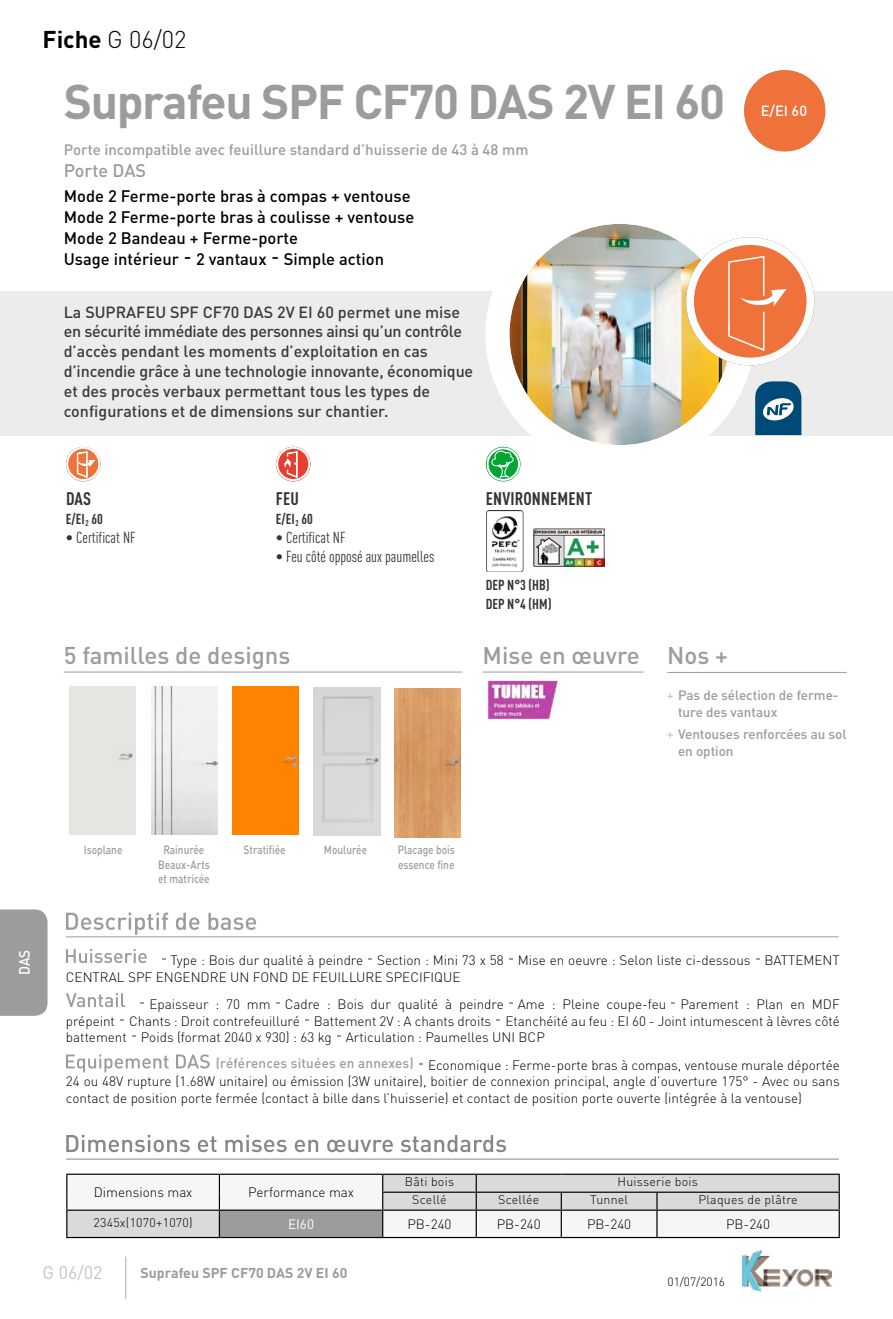
<style>
.page{position:relative;width:893px;height:1319px;background:#fff}
.page>*{position:absolute;margin:0;border:0;box-sizing:border-box;transform-origin:0 0}
.t1{font:700 48px "DINOT";letter-spacing:-.03em;color:#9c9c9d}
.t2{font:500 24px "DINOT";color:#9c9c9d}
.t3{font:300 24px "DINOT";color:#000}
.t4{font:700 condensed 18px "DINOT";letter-spacing:.01em;color:#343433}
.t5{font:500 18px "DINOT";letter-spacing:-.005em;color:#9c9c9d}
.t6{font:18px "DINOT";color:#c5c6c6}
.t7{font:500 16.5px/21px "DINOT";color:#000}
.t8{font:500 16.05px/19.8px "DINOT";color:#3a3a39}
.t9{font:condensed 15.75px "DINOT";color:#343433}
.t10{font:500 15px "DINOT";color:#9c9c9d}
.t11{font:500 15px "DINOT";color:#fff;scale:.9 1}
.t12{font:500 14.55px "DINOT";color:#fff}
.t13{font:700 condensed 14.25px/19.2px "DINOT";color:#343433}
.t14{font:700 14.1px "DINOT";color:#9c9c9d}
.t15{font:300 13.5px/16.5px "DINOT";color:#000;text-align:justify}
.t16{font:500 13.5px/17.2px "DINOT";letter-spacing:-.005em;color:#9c9c9d}
.t17{font:13.5px "DINOT";color:#fff}
.t18{font:300 12.3px "DINOT";letter-spacing:.02em;color:#000}
.t19{font:300 12px "DINOT";color:#000}
.t20{font:500 11.85px/14.9px "DINOT";color:#9c9c9d;text-align:center;scale:.85 1}
.s1{font-weight:700}
.s2{font-size:18px}
.s3{font-weight:500;color:#9c9c9d}
</style>
<div class="page">
<div style="left:0;top:291px;width:893px;height:144px;background:#ececec"></div>
<hr style="left:125px;top:1256px;width:1px;height:42px;background:#c5c6c6">
<img style="left:741px;top:1250px;width:91px;height:41px">
<div style="left:0;top:909px;width:48px;height:106px;background:#9c9c9d"></div>
<svg style="left:66px;top:1134px;width:440px;height:17px"></svg>
<hr style="left:66px;top:1158px;width:773px;height:1px;background:#868786">
<svg style="left:67px;top:1174px;width:772px;height:62px;fill:#f6f6f6"></svg>
<div style="left:219px;top:1209px;width:164px;height:28px;background:#9c9c9d"></div>
<hr style="left:383px;top:1173px;width:93px;height:1px;background:#000">
<hr style="left:382px;top:1191px;width:94px;height:1px;background:#000">
<svg style="left:656px;top:1192px;width:2px;height:17px"></svg>
<hr style="left:66px;top:1236px;width:153px;height:1px;background:#000">
<hr style="left:219px;top:1236px;width:164px;height:1px;background:#000">
<hr style="left:383px;top:1209px;width:93px;height:1px;background:#000">
<hr style="left:383px;top:1236px;width:93px;height:1px;background:#000">
<hr style="left:476px;top:1209px;width:85px;height:1px;background:#000">
<hr style="left:476px;top:1236px;width:85px;height:1px;background:#000">
<hr style="left:561px;top:1209px;width:96px;height:1px;background:#000">
<svg style="left:561px;top:1192px;width:1px;height:44px"></svg>
<hr style="left:561px;top:1236px;width:96px;height:1px;background:#000">
<hr style="left:657px;top:1209px;width:183px;height:1px;background:#000">
<hr style="left:656px;top:1210px;width:2px;height:26px;background:#000">
<hr style="left:657px;top:1236px;width:183px;height:1px;background:#000">
<hr style="left:476px;top:1173px;width:85px;height:1px;background:#000">
<svg style="left:476px;top:1174px;width:1px;height:62px"></svg>
<hr style="left:561px;top:1173px;width:96px;height:1px;background:#000">
<hr style="left:657px;top:1173px;width:183px;height:1px;background:#000">
<svg style="left:839px;top:1174px;width:1px;height:62px"></svg>
<hr style="left:476px;top:1191px;width:85px;height:1px;background:#000">
<hr style="left:561px;top:1191px;width:96px;height:1px;background:#000">
<hr style="left:657px;top:1191px;width:183px;height:1px;background:#000">
<hr style="left:219px;top:1173px;width:164px;height:1px;background:#000">
<svg style="left:382px;top:1174px;width:1px;height:62px"></svg>
<hr style="left:219px;top:1209px;width:164px;height:1px;background:#000">
<hr style="left:66px;top:1173px;width:153px;height:1px;background:#000">
<svg style="left:66px;top:1174px;width:1px;height:62px"></svg>
<svg style="left:219px;top:1174px;width:1px;height:62px"></svg>
<hr style="left:66px;top:1209px;width:153px;height:1px;background:#000">
<svg style="left:66px;top:949px;width:81px;height:13px"></svg>
<svg style="left:66px;top:993px;width:59px;height:14px"></svg>
<svg style="left:66px;top:1054px;width:144px;height:18px"></svg>
<svg style="left:66px;top:912px;width:190px;height:22px"></svg>
<hr style="left:66px;top:936px;width:773px;height:1px;background:#9c9c9d">
<div style="left:744px;top:70px;width:81px;height:81px;background:#ee7239;border-radius:50%"></div>
<div style="left:497px;top:212px;width:245px;height:245px;background:#fff;border-radius:50%"></div>
<img style="left:509px;top:224px;width:221px;height:221px;border-radius:111px">
<div style="left:485px;top:200px;width:269px;height:269px;border:24px solid #fff;border-radius:50%"></div>
<svg style="left:686px;top:237px;width:128px;height:128px"></svg>
<svg style="left:755px;top:381px;width:46px;height:54px;background:#346f93"></svg>
<svg style="left:66px;top:446px;width:34px;height:35px"></svg>
<svg style="left:276px;top:446px;width:34px;height:35px"></svg>
<svg style="left:486px;top:446px;width:35px;height:35px"></svg>
<svg style="left:486px;top:447px;width:34px;height:34px"></svg>
<img style="left:486px;top:511px;width:37px;height:61px">
<img style="left:533px;top:528px;width:71px;height:38px">
<hr style="left:64px;top:671px;width:398px;height:1px;background:#9c9c9d">
<img style="left:151px;top:686px;width:66px;height:148px">
<div style="left:232px;top:686px;width:67px;height:148px;background:#ff8200"></div>
<img style="left:314px;top:687px;width:66px;height:148px">
<img style="left:394px;top:688px;width:66px;height:148px">
<hr style="left:667px;top:672px;width:180px;height:1px;background:#9c9c9d">
<svg style="left:667px;top:693px;width:6px;height:5px"></svg>
<svg style="left:667px;top:732px;width:6px;height:5px"></svg>
<hr style="left:483px;top:671px;width:160px;height:1px;background:#9c9c9d">
<img style="left:486px;top:678px;width:73px;height:42px">
<h2 class="t3" style="left:43px;top:25px;width:145px"><span class="s1">Fiche</span> G 06/02</h2>
<h1 class="t1" style="left:64px;top:70px;width:663px">Suprafeu SPF CF70 DAS 2V EI 60</h1>
<p class="t10" style="left:64px;top:140px;width:466px">Porte incompatible avec feuillure standard d’huisserie de 43 à 48 mm</p>
<h3 class="t5" style="left:64px;top:159px;width:84px">Porte DAS</h3>
<p class="t7" style="left:64px;top:185px;width:352px">Mode 2 Ferme-porte bras à compas + ventouse Mode 2 Ferme-porte bras à coulisse + ventouse Mode 2 Bandeau + Ferme-porte<br>Usage intérieur <span class="s2">-</span> 2 vantaux <span class="s2">-</span> Simple action</p>
<p class="t8" style="left:64px;top:301px;width:411px">La SUPRAFEU SPF CF70 DAS 2V EI 60 permet une mise en sécurité immédiate des personnes ainsi qu’un contrôle d’accès pendant les moments d’exploitation en cas d’incendie grâce à une technologie innovante, économique et des procès verbaux permettant tous les types de configurations et de dimensions sur chantier.</p>
<h3 class="t4" style="left:66px;top:488px;width:27px">DAS</h3>
<p class="t13" style="left:66px;top:509px;width:39px">E/EI<sub>2</sub> 60</p>
<p class="t9" style="left:66px;top:528px;width:71px">• Certificat NF</p>
<h3 class="t4" style="left:276px;top:488px;width:24px">FEU</h3>
<p class="t13" style="left:276px;top:509px;width:39px">E/EI<sub>2</sub> 60</p>
<p class="t9" style="left:276px;top:528px;width:71px">• Certificat NF</p>
<p class="t9" style="left:276px;top:547px;width:160px">• Feu côté opposé aux paumelles</p>
<h3 class="t4" style="left:486px;top:488px;width:108px">ENVIRONNEMENT</h3>
<p class="t13" style="left:486px;top:575px;width:67px">DEP N°3 (HB)<br>DEP N°4 (HM)</p>
<p class="t12" style="left:761px;top:102px;width:48px">E/EI 60</p>
<h2 class="t2" style="left:64px;top:639px;width:228px">5 familles de designs</h2>
<h2 class="t2" style="left:483px;top:639px;width:159px">Mise en œuvre</h2>
<h2 class="t2" style="left:667px;top:639px;width:62px">Nos +</h2>
<p class="t16" style="left:678px;top:686px;width:162px">Pas de sélection de ferme&shy;ture des vantaux</p>
<p class="t16" style="left:678px;top:725px;width:170px">Ventouses renforcées au sol en option</p>
<p class="t11" style="left:15px;top:975px;width:30px;rotate:-90deg">DAS</p>
<p class="t20" style="left:84px;top:841px;width:47px">Isoplane</p>
<p class="t20" style="left:158px;top:841px;width:62px">Rainurée<br>Beaux-Arts et matricée</p>
<p class="t20" style="left:244px;top:841px;width:51px">Stratifiée</p>
<p class="t20" style="left:324px;top:841px;width:52px">Moulurée</p>
<p class="t20" style="left:398px;top:841px;width:69px;text-align:left">Placage bois essence fine</p>
<p class="t15" style="left:66px;top:951px;width:775px;text-indent:105px">Type : Bois dur qualité à peindre Section : Mini 73 x 58 Mise en oeuvre : Selon liste ci-dessous BATTEMENT<br>CENTRAL SPF ENGENDRE UN FOND DE FEUILLURE SPECIFIQUE</p>
<p class="t15" style="left:66px;top:995px;width:775px;text-indent:84px">Epaisseur : 70 mm Cadre : Bois dur qualité à peindre Ame : Pleine coupe-feu Parement : Plan en MDF prépeint Chants : Droit contrefeuilluré Battement 2V : A chants droits Etanchéité au feu : EI 60 - Joint intumescent à lèvres côté battement Poids (format 2040 x 930) : 63 kg Articulation : Paumelles UNI BCP</p>
<p class="t15" style="left:66px;top:1056px;width:775px;text-indent:150px"><span class="s3">(références situées en annexes)</span> Economique : Ferme-porte bras à compas, ventouse murale déportée 24 ou 48V rupture (1.68W unitaire) ou émission (3W unitaire), boitier de connexion principal, angle d’ouverture 175° - Avec ou sans contact de position porte fermée (contact à bille dans l’huisserie) et contact de position porte ouverte (intégrée à la ventouse)</p>
<p class="t15" style="left:94px;top:1183px;width:100px">Dimensions max</p>
<p class="t15" style="left:248px;top:1183px;width:107px">Performance max</p>
<p class="t18" style="left:405px;top:1174px;width:51px">Bâti bois</p>
<p class="t18" style="left:617px;top:1174px;width:82px">Huisserie bois</p>
<p class="t18" style="left:412px;top:1192px;width:36px">Scellé</p>
<p class="t18" style="left:498px;top:1192px;width:43px">Scellée</p>
<p class="t18" style="left:590px;top:1192px;width:39px">Tunnel</p>
<p class="t18" style="left:698px;top:1192px;width:101px">Plaques de plâtre</p>
<p class="t18" style="left:94px;top:1214px;width:101px">2345x(1070+1070)</p>
<p class="t17" style="left:288px;top:1215px;width:28px">EI60</p>
<p class="t15" style="left:407px;top:1215px;width:46px">PB-240</p>
<p class="t15" style="left:497px;top:1215px;width:46px">PB-240</p>
<p class="t15" style="left:587px;top:1215px;width:46px">PB-240</p>
<p class="t15" style="left:726px;top:1215px;width:46px">PB-240</p>
<p class="t14" style="left:141px;top:1263px;width:208px">Suprafeu SPF CF70 DAS 2V EI 60</p>
<h3 class="t6" style="left:43px;top:1260px;width:62px">G 06/02</h3>
<p class="t19" style="left:668px;top:1274px;width:59px">01/07/2016</p>
</div>
